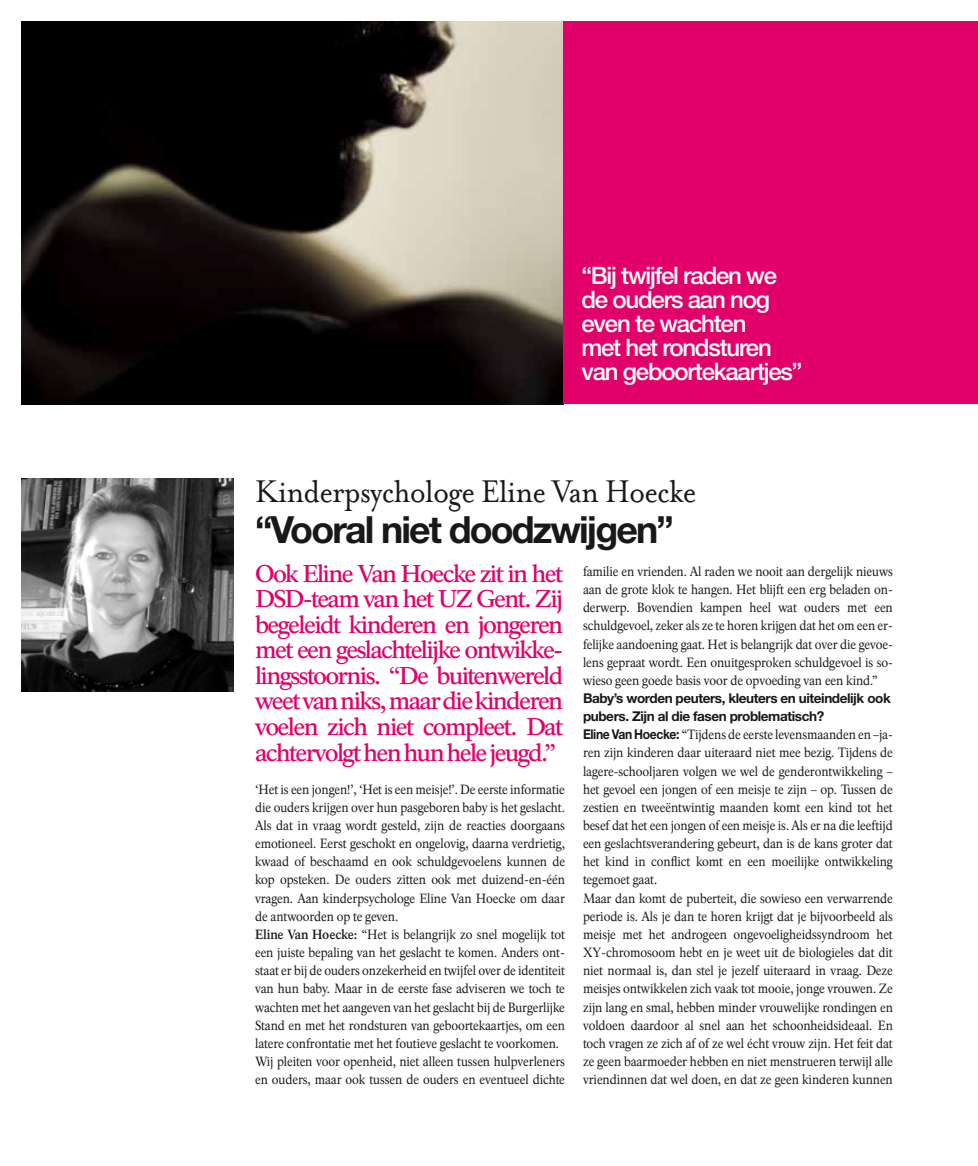
<style>
.page{position:relative;width:978px;height:1166px;background:#fff}
.page>*{position:absolute;margin:0;border:0;box-sizing:border-box;transform-origin:0 0}
.t1{font:700 37.5px "Helvetica Neue LT";letter-spacing:-.05em;color:#1a171b}
.t2{font:36px "Mrs Eaves Roman";letter-spacing:-.025em;color:#1a171b;scale:.9 1}
.t3{font:500 24px/25.5px "Rawlinson Two";letter-spacing:-.07em;color:#e2006a;text-align:justify}
.t4{font:500 24px/24px "Helvetica Neue LT";letter-spacing:-.05em;color:#fff}
.t5{font:700 13.5px/18.1px "Helvetica Neue LT";letter-spacing:-.03em;color:#1a171b}
.t6{font:13.2px/18.1px "Rawlinson Two";letter-spacing:-.01em;color:#1a171b;scale:.9 1}
.s1{font-weight:700}
.s2{font-family:"Helvetica Neue LT";font-weight:700;font-size:13.5px}
</style>
<div class="page">
<img style="left:21px;top:21px;width:542px;height:383px">
<div style="left:563px;top:21px;width:415px;height:383px;background:#e2006a"></div>
<img style="left:21px;top:478px;width:213px;height:213px">
<p class="t4" style="left:581px;top:265px;width:222px">“Bij twijfel raden we de ouders aan nog even te wachten<br>met het rondsturen van geboortekaartjes”</p>
<p class="t2" style="left:255px;top:479px;width:492px">Kinderpsychologe Eline Van Hoecke</p>
<p class="t1" style="left:255px;top:516px;width:420px">“Vooral niet doodzwijgen”</p>
<p class="t3" style="left:255px;top:563px;width:310px">Ook Eline Van Hoecke zit in het DSD-team van het UZ Gent. Zij begeleidt kinderen en jongeren met een geslachtelijke ontwikke&shy;lingsstoornis. “De buitenwereld weet van niks, maar die kinderen voelen zich niet compleet. Dat achtervolgt hen hun hele jeugd.”</p>
<p class="t6" style="left:255px;top:781px;width:346px">‘Het is een jongen!’, ‘Het is een meisje!’. De eerste informatie die ouders krijgen over hun pasgeboren baby is het geslacht.<br>Als dat in vraag wordt gesteld, zijn de reacties doorgaans emotioneel. Eerst geschokt en ongelovig, daarna verdrietig, kwaad of beschaamd en ook schuldgevoelens kunnen de kop opsteken. De ouders zitten ook met duizend-en-één vragen. Aan kinderpsychologe Eline Van Hoecke om daar de antwoorden op te geven.<br><span class="s1">Eline Van Hoecke:</span> “Het is belangrijk zo snel mogelijk tot een juiste bepaling van het geslacht te komen. Anders ont&shy;staat er bij de ouders onzekerheid en twijfel over de identiteit van hun baby. Maar in de eerste fase adviseren we toch te wachten met het aangeven van het geslacht bij de Burgerlijke Stand en met het rondsturen van geboortekaartjes, om een latere confrontatie met het foutieve geslacht te voorkomen.<br>Wij pleiten voor openheid, niet alleen tussen hulpverleners en ouders, maar ook tussen de ouders en eventueel dichte</p>
<p class="t6" style="left:583px;top:563px;width:346px;text-align:justify">familie en vrienden. Al raden we nooit aan dergelijk nieuws aan de grote klok te hangen. Het blijft een erg beladen on&shy;derwerp. Bovendien kampen heel wat ouders met een schuldgevoel, zeker als ze te horen krijgen dat het om een er&shy;felijke aandoening gaat. Het is belangrijk dat over die gevoe&shy;lens gepraat wordt. Een onuitgesproken schuldgevoel is so&shy;wieso geen goede basis voor de opvoeding van een kind.”</p>
<p class="t5" style="left:583px;top:690px;width:309px">Baby’s worden peuters, kleuters en uiteindelijk ook pubers. Zijn al die fasen problematisch?</p>
<p class="t6" style="left:583px;top:726px;width:346px"><span class="s2">Eline Van Hoecke:</span> “Tijdens de eerste levensmaanden en –ja&shy;ren zijn kinderen daar uiteraard niet mee bezig. Tijdens de lagere-schooljaren volgen we wel de genderontwikkeling – het gevoel een jongen of een meisje te zijn – op. Tussen de zestien en tweeëntwintig maanden komt een kind tot het besef dat het een jongen of een meisje is. Als er na die leeftijd een geslachtsverandering gebeurt, dan is de kans groter dat het kind in conflict komt en een moeilijke ontwikkeling tegemoet gaat.<br>Maar dan komt de puberteit, die sowieso een verwarrende periode is. Als je dan te horen krijgt dat je bijvoorbeeld als meisje met het androgeen ongevoeligheidssyndroom het XY-chromosoom hebt en je weet uit de biologieles dat dit niet normaal is, dan stel je jezelf uiteraard in vraag. Deze meisjes ontwikkelen zich vaak tot mooie, jonge vrouwen. Ze zijn lang en smal, hebben minder vrouwelijke rondingen en voldoen daardoor al snel aan het schoonheidsideaal. En toch vragen ze zich af of ze wel écht vrouw zijn. Het feit dat ze geen baarmoeder hebben en niet menstrueren terwijl alle vriendinnen dat wel doen, en dat ze geen kinderen kunnen</p>
</div>
